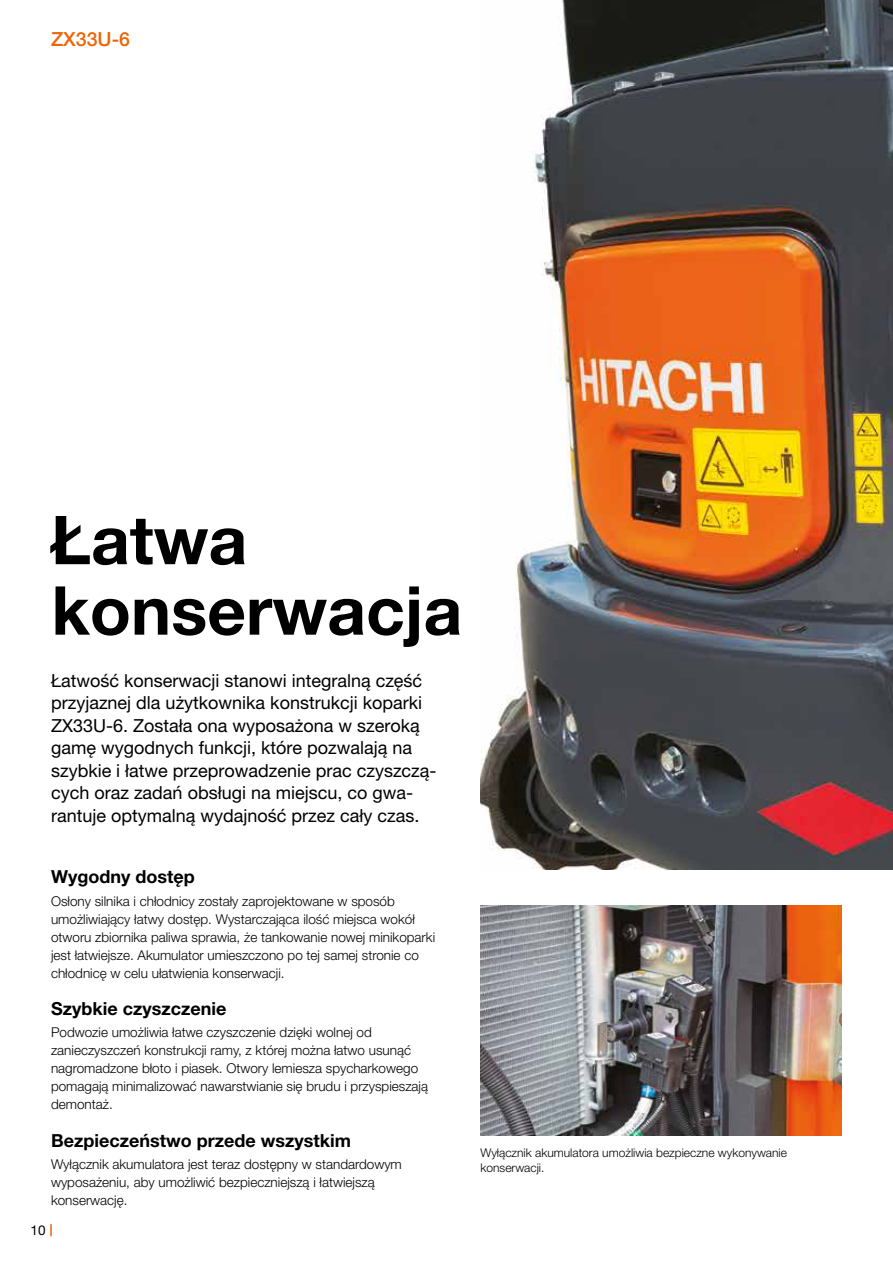
<style>
.page{position:relative;width:893px;height:1263px;background:#fff}
.page>*{position:absolute;margin:0;border:0;box-sizing:border-box;transform-origin:0 0}
.t1{font:700 67.5px/70.5px "Helvetica Neue LT Pro";color:#000}
.t2{font:500 19.5px "Helvetica Neue LT Pro";color:#ec6608}
.t3{font:18px/22.5px "Helvetica Neue LT Pro";color:#000}
.t4{font:700 18px "Helvetica Neue LT Pro";color:#000}
.t5{font:300 13.5px/18px "Helvetica Neue LT Pro";color:#000}
.t6{font:13.5px "Helvetica Neue LT Pro";color:#000}
.t7{font:300 12px/15px "Helvetica Neue LT Pro";color:#000}
</style>
<div class="page">
<svg style="left:50px;top:1224px;width:2px;height:12px"></svg>
<img style="left:480px;top:0;width:413px;height:870px">
<img style="left:480px;top:906px;width:362px;height:229px">
<h2 class="t2" style="left:51px;top:27px;width:81px">ZX33U-6</h2>
<h1 class="t1" style="left:51px;top:503px;width:413px">Łatwa konserwacja</h1>
<p class="t3" style="left:51px;top:669px;width:387px">Łatwość konserwacji stanowi integralną część przyjaznej dla użytkownika konstrukcji koparki ZX33U-6. Została ona wyposażona w szeroką gamę wygodnych funkcji, które pozwalają na szybkie i łatwe przeprowadzenie prac czyszczą&shy;cych oraz zadań obsługi na miejscu, co gwa&shy;rantuje optymalną wydajność przez cały czas.</p>
<h3 class="t4" style="left:51px;top:866px;width:145px">Wygodny dostęp</h3>
<p class="t5" style="left:51px;top:892px;width:386px">Osłony silnika i chłodnicy zostały zaprojektowane w sposób umożliwiający łatwy dostęp. Wystarczająca ilość miejsca wokół otworu zbiornika paliwa sprawia, że tankowanie nowej minikoparki jest łatwiejsze. Akumulator umieszczono po tej samej stronie co chłodnicę w celu ułatwienia konserwacji.</p>
<h3 class="t4" style="left:51px;top:997px;width:177px">Szybkie czyszczenie</h3>
<p class="t5" style="left:51px;top:1023px;width:379px">Podwozie umożliwia łatwe czyszczenie dzięki wolnej od zanieczyszczeń konstrukcji ramy, z której można łatwo usunąć nagromadzone błoto i piasek. Otwory lemiesza spycharkowego pomagają minimalizować nawarstwianie się brudu i przyspieszają demontaż.</p>
<h3 class="t4" style="left:51px;top:1129px;width:301px">Bezpieczeństwo przede wszystkim</h3>
<p class="t5" style="left:51px;top:1155px;width:352px">Wyłącznik akumulatora jest teraz dostępny w standardowym wyposażeniu, aby umożliwić bezpieczniejszą i łatwiejszą konserwację.</p>
<p class="t6" style="left:31px;top:1222px;width:17px">10</p>
<p class="t7" style="left:480px;top:1145px;width:308px">Wyłącznik akumulatora umożliwia bezpieczne wykonywanie konserwacji.</p>
</div>
